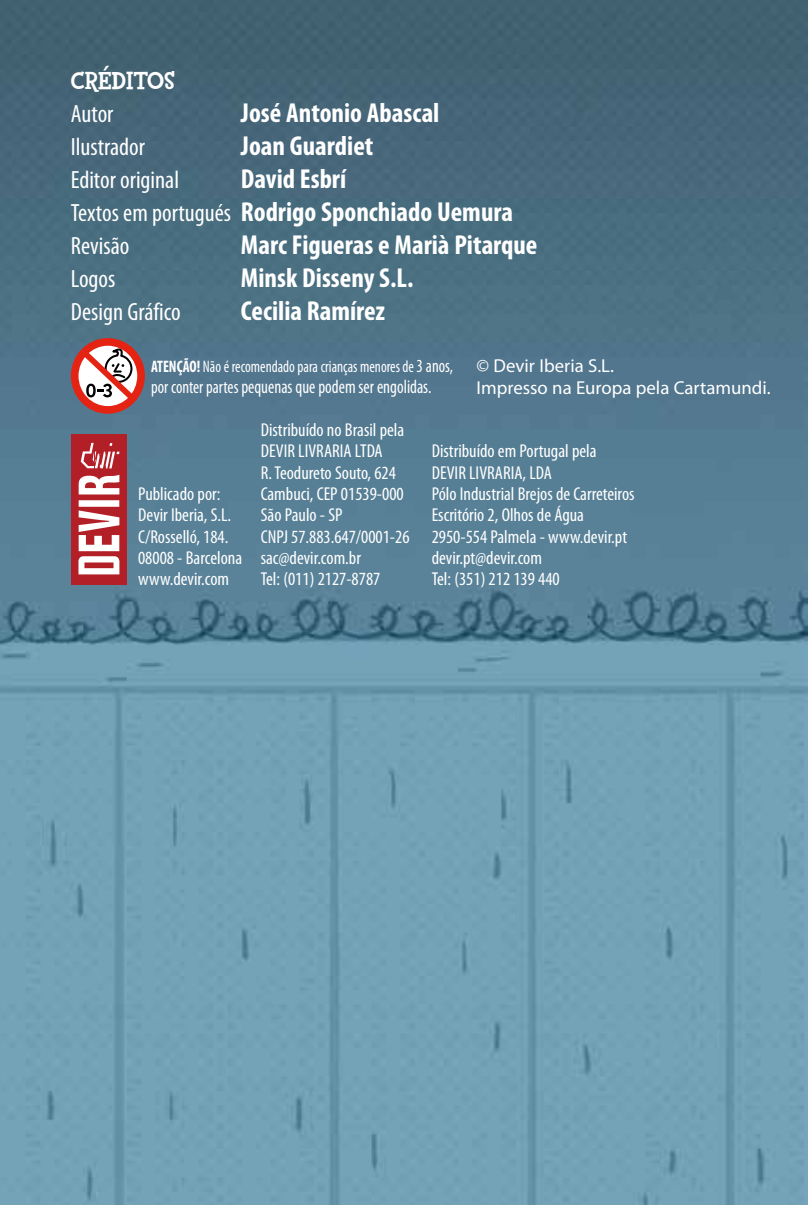
<style>
.page{position:relative;width:808px;height:1205px;background:#fff}
.page>*{position:absolute;margin:0;border:0;box-sizing:border-box;transform-origin:0 0}
.t1{font:700 condensed 27.5px/33px "Myriad Pro";color:#fff;text-align:center}
.t2{font:condensed 25px "Myriad Pro";color:#fff}
.t3{font:800 25px "Fink";color:#fff}
.t4{font:condensed 19px "Myriad Pro";color:#fff;scale:.9 1}
.t5{font:condensed 18.75px/21.2px "Myriad Pro";color:#fff}
.t6{font:18.75px/22.5px "Myriad Pro";color:#fff}
.t7{font:condensed 16.75px "Myriad Pro";color:#fff;scale:.9 1}
.s1{font-weight:400;font-size:25px}
.s2{font-weight:700}
.s3{font-size:18.5px}
</style>
<div class="page">
<img style="left:0;top:0;width:808px;height:1205px">
<div style="left:71px;top:435px;width:55px;height:150px;background:#b31f27"></div>
<svg style="left:79px;top:475px;width:40px;height:19px"></svg>
<svg style="left:78px;top:500px;width:41px;height:74px"></svg>
<svg style="left:81px;top:443px;width:39px;height:25px"></svg>
<svg style="left:72px;top:339px;width:72px;height:74px"></svg>
<h2 class="t3" style="left:71px;top:65px;width:106px">CRÉDITOS</h2>
<h2 class="t2" style="left:71px;top:100px;width:44px">Autor</h2>
<h1 class="t1" style="left:241px;top:97px;width:200px">José Antonio Abascal</h1>
<h2 class="t2" style="left:71px;top:133px;width:76px">Ilustrador</h2>
<h1 class="t1" style="left:241px;top:130px;width:134px">Joan Guardiet</h1>
<h2 class="t2" style="left:71px;top:166px;width:110px">Editor original</h2>
<h1 class="t1" style="left:71px;top:163px;width:444px">David Esbrí<br><span class="s1">Textos em portugués</span> Rodrigo Sponchiado Uemura</h1>
<h2 class="t2" style="left:71px;top:232px;width:60px">Revisão</h2>
<h1 class="t1" style="left:241px;top:229px;width:298px">Marc Figueras e Marià Pitarque</h1>
<h2 class="t2" style="left:71px;top:265px;width:46px">Logos</h2>
<h1 class="t1" style="left:241px;top:262px;width:174px">Minsk Disseny S.L.</h1>
<h2 class="t2" style="left:71px;top:298px;width:111px">Design Gráfico</h2>
<h1 class="t1" style="left:241px;top:295px;width:146px">Cecilia Ramírez</h1>
<p class="t6" style="left:476px;top:354px;width:296px">© Devir Iberia S.L.<br>Impresso na Europa pela Cartamundi.</p>
<p class="t7" style="left:151px;top:358px;width:337px"><span class="s2">ATENÇÃO!</span> Não é recomendado para crianças menores de <span class="s3">3 anos,</span></p>
<p class="t4" style="left:151px;top:377px;width:313px"><span class="s3">por conter partes</span> pequenas que podem ser engolidas.</p>
<p class="t5" style="left:138px;top:483px;width:106px">Publicado por:<br>Devir Iberia, S.L.<br>C/Rosselló, 184.<br>08008 - Barcelona www.devir.com</p>
<p class="t5" style="left:261px;top:419px;width:150px">Distribuído no Brasil pela<br>DEVIR LIVRARIA LTDA<br>R. Teodureto Souto, 624<br>Cambuci, CEP 01539-000<br>São Paulo - SP<br>CNPJ 57.883.647/0001-26 sac@devir.com.br<br>Tel: (011) 2127-8787</p>
<p class="t5" style="left:432px;top:441px;width:204px">Distribuído em Portugal pela<br>DEVIR LIVRARIA, LDA<br>Pólo Industrial Brejos de Carreteiros<br>Escritório 2, Olhos de Água<br>2950-554 Palmela - www.devir.pt devir.pt@devir.com<br>Tel: (351) 212 139 440</p>
</div>
